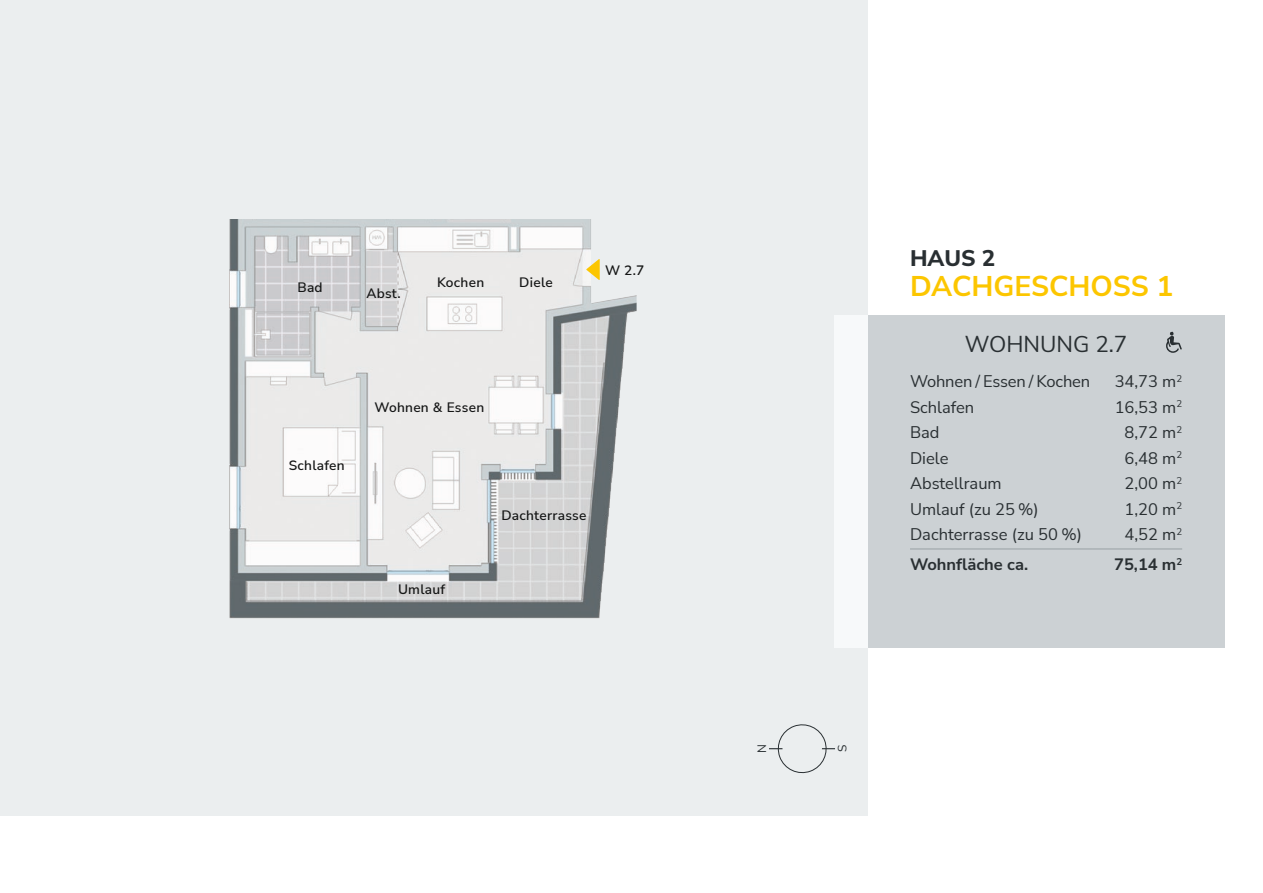
<style>
.page{position:relative;width:1263px;height:893px;background:#fff}
.page>*{position:absolute;margin:0;border:0;box-sizing:border-box;transform-origin:0 0}
.t1{font:700 28.5px "Nunito Sans";color:#fcc600}
.t2{font:22.5px "Nunito Sans";color:#292f32}
.t3{font:800 22.5px "Nunito Sans";color:#292f32}
.t4{font:16.5px "Nunito Sans";color:#292f32}
.t5{font:700 16.5px "Nunito Sans";color:#292f32}
.t6{font:600 13.65px "Nunito Sans";letter-spacing:.02em;color:#151616}
.t7{font:12px "Nunito Sans";color:#292f32}
</style>
<div class="page">
<div style="left:0;top:0;width:868px;height:816px;background:#ebeeef"></div>
<div style="left:835px;top:315px;width:390px;height:333px;background:#ccd1d4"></div>
<img style="left:229px;top:219px;width:408px;height:400px">
<svg style="left:586px;top:259px;width:14px;height:21px"></svg>
<hr style="left:910px;top:549px;width:183px;height:1px;background:#98a0a4">
<hr style="left:1093px;top:549px;width:89px;height:1px;background:#98a0a4">
<svg style="left:1166px;top:332px;width:16px;height:21px"></svg>
<hr style="left:769px;top:748px;width:66px;height:1px;background:#292f32">
<svg style="left:775px;top:724px;width:54px;height:50px"></svg>
<p class="t6" style="left:297px;top:278px;width:27px">Bad</p>
<p class="t6" style="left:366px;top:284px;width:36px">Abst.</p>
<p class="t6" style="left:437px;top:273px;width:49px">Kochen</p>
<p class="t6" style="left:519px;top:273px;width:35px">Diele</p>
<p class="t6" style="left:605px;top:261px;width:41px">W 2.7</p>
<p class="t6" style="left:289px;top:456px;width:57px">Schlafen</p>
<p class="t6" style="left:374px;top:397px;width:111px">Wohnen &amp; Essen</p>
<p class="t6" style="left:398px;top:580px;width:49px">Umlauf</p>
<p class="t6" style="left:501px;top:506px;width:87px">Dachterrasse</p>
<h2 class="t3" style="left:910px;top:243px;width:87px">HAUS 2</h2>
<h1 class="t1" style="left:910px;top:266px;width:265px">DACHGESCHOSS 1</h1>
<h2 class="t2" style="left:965px;top:329px;width:164px">WOHNUNG 2.7</h2>
<p class="t4" style="left:910px;top:370px;width:182px">Wohnen / Essen / Kochen</p>
<p class="t4" style="left:1115px;top:370px;width:69px">34,73 m<sup>2</sup></p>
<p class="t4" style="left:910px;top:396px;width:66px">Schlafen</p>
<p class="t4" style="left:1115px;top:396px;width:69px">16,53 m<sup>2</sup></p>
<p class="t4" style="left:910px;top:421px;width:31px">Bad</p>
<p class="t4" style="left:1124px;top:421px;width:59px">8,72 m<sup>2</sup></p>
<p class="t4" style="left:910px;top:447px;width:40px">Diele</p>
<p class="t4" style="left:1124px;top:447px;width:59px">6,48 m<sup>2</sup></p>
<p class="t4" style="left:910px;top:472px;width:93px">Abstellraum</p>
<p class="t4" style="left:1124px;top:472px;width:59px">2,00 m<sup>2</sup></p>
<p class="t4" style="left:910px;top:498px;width:130px">Umlauf (zu 25 %)</p>
<p class="t4" style="left:1124px;top:498px;width:59px">1,20 m<sup>2</sup></p>
<p class="t4" style="left:910px;top:523px;width:173px">Dachterrasse (zu 50 %)</p>
<p class="t4" style="left:1124px;top:523px;width:59px">4,52 m<sup>2</sup></p>
<p class="t5" style="left:910px;top:553px;width:120px">Wohnfläche ca.</p>
<p class="t5" style="left:1114px;top:553px;width:70px">75,14 m<sup>2</sup></p>
<p class="t7" style="left:754px;top:753px;width:10px;rotate:-90deg">N</p>
<p class="t7" style="left:834px;top:752px;width:9px;rotate:-90deg">S</p>
</div>
